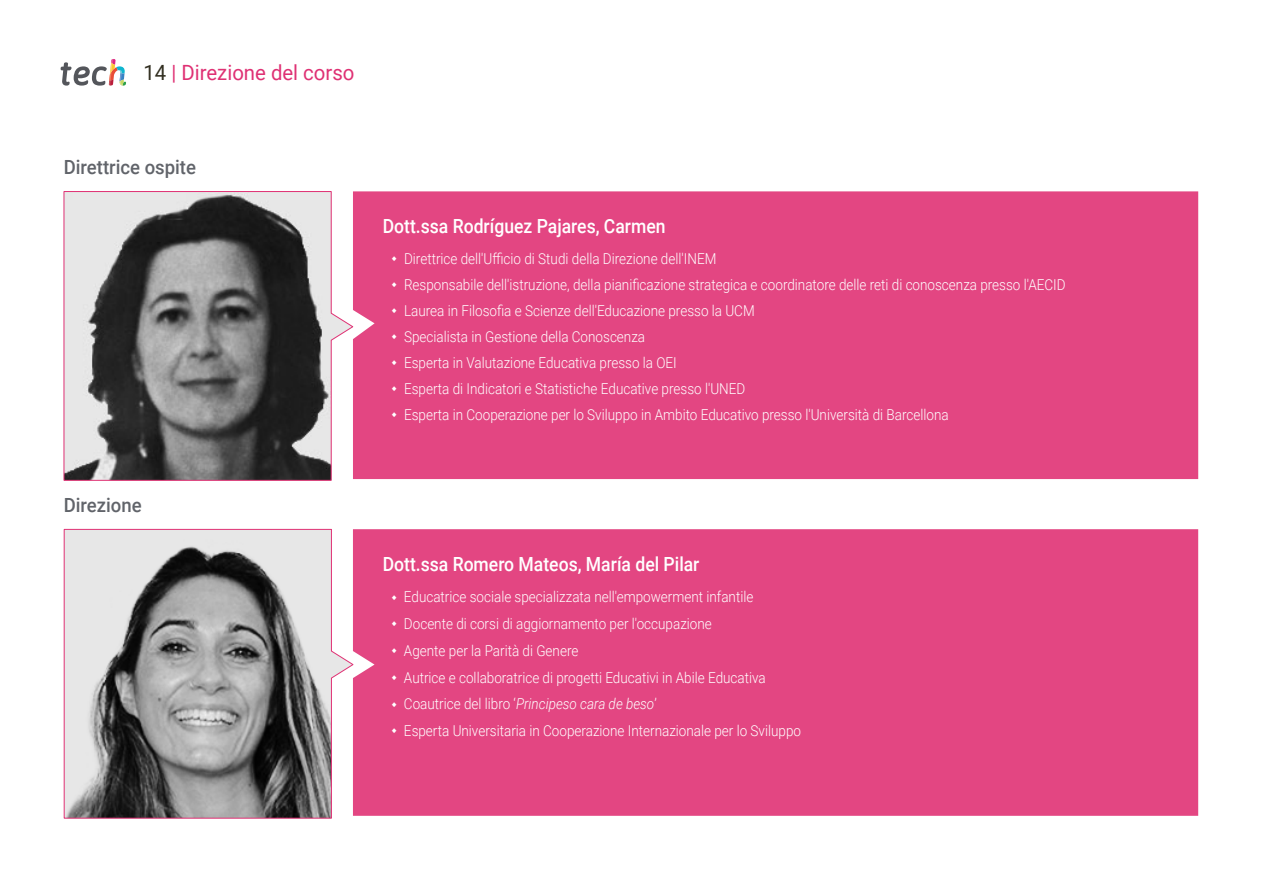
<style>
.page{position:relative;width:1263px;height:893px;background:#fff}
.page>*{position:absolute;margin:0;border:0;box-sizing:border-box;transform-origin:0 0}
.t1{font:21px "Roboto";color:#df3174}
.t2{font:500 19.5px "Roboto";color:#fff;scale:.9 1}
.t3{font:500 19.5px "Roboto";color:#61646a;scale:.95 1}
.t4{font:300 15px/26px "Roboto";color:#fff;scale:.9 1}
.s1{color:#312e20}
.s2{font-style:italic}
</style>
<div class="page">
<svg style="left:61px;top:59px;width:65px;height:27px"></svg>
<div style="left:353px;top:191px;width:845px;height:288px;background:#e34682"></div>
<div style="left:354px;top:529px;width:844px;height:287px;background:#e34682"></div>
<svg style="left:64px;top:191px;width:289px;height:290px;background:#817f7f"></svg>
<svg style="left:64px;top:529px;width:290px;height:289px;background:#9f9a9c"></svg>
<svg style="left:392px;top:595px;width:5px;height:5px"></svg>
<svg style="left:392px;top:621px;width:5px;height:5px"></svg>
<svg style="left:392px;top:648px;width:5px;height:5px"></svg>
<svg style="left:392px;top:675px;width:5px;height:5px"></svg>
<svg style="left:392px;top:702px;width:5px;height:5px"></svg>
<svg style="left:392px;top:728px;width:5px;height:6px"></svg>
<svg style="left:392px;top:256px;width:5px;height:5px"></svg>
<svg style="left:392px;top:282px;width:5px;height:5px"></svg>
<svg style="left:392px;top:308px;width:5px;height:5px"></svg>
<svg style="left:392px;top:334px;width:5px;height:5px"></svg>
<svg style="left:392px;top:360px;width:5px;height:5px"></svg>
<svg style="left:392px;top:386px;width:5px;height:5px"></svg>
<svg style="left:392px;top:412px;width:5px;height:5px"></svg>
<h1 class="t1" style="left:144px;top:57px;width:213px"><span class="s1">14</span> | Direzione del corso</h1>
<h2 class="t3" style="left:64px;top:154px;width:141px">Direttrice ospite</h2>
<h2 class="t3" style="left:64px;top:492px;width:84px">Direzione</h2>
<h2 class="t2" style="left:383px;top:212px;width:316px">Dott.ssa Rodríguez Pajares, Carmen</h2>
<p class="t4" style="left:404px;top:245px;width:737px">Direttrice dell'Ufficio di Studi della Direzione dell'INEM<br>Responsabile dell'istruzione, della pianificazione strategica e coordinatore delle reti di conoscenza presso l'AECID Laurea in Filosofia e Scienze dell'Educazione presso la UCM<br>Specialista in Gestione della Conoscenza<br>Esperta in Valutazione Educativa presso la OEI<br>Esperta di Indicatori e Statistiche Educative presso l'UNED<br>Esperta in Cooperazione per lo Sviluppo in Ambito Educativo presso l'Università di Barcellona</p>
<h2 class="t2" style="left:383px;top:550px;width:353px">Dott.ssa Romero Mateos, María del Pilar</h2>
<p class="t4" style="left:404px;top:583px;width:443px;line-height:26.7px">Educatrice sociale specializzata nell'empowerment infantile Docente di corsi di aggiornamento per l'occupazione<br>Agente per la Parità di Genere<br>Autrice e collaboratrice di progetti Educativi in Abile Educativa Coautrice del libro ‘<span class="s2">Principeso cara de beso</span>’<br>Esperta Universitaria in Cooperazione Internazionale per lo Sviluppo</p>
</div>
